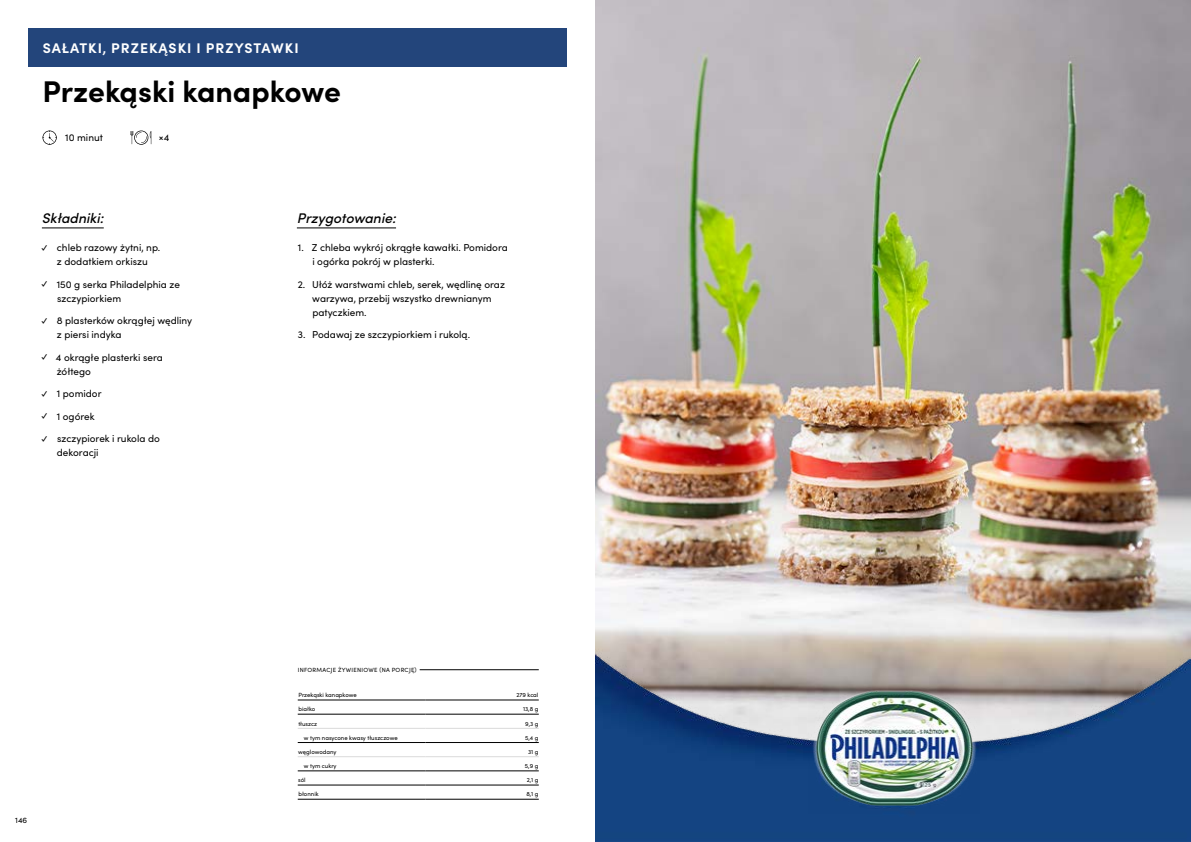
<style>
.page{position:relative;width:1191px;height:842px;background:#fff}
.page>*{position:absolute;margin:0;border:0;box-sizing:border-box;transform-origin:0 0}
.t1{font:700 30px "Sofia Pro";color:#000}
.t2{font:700 14px "Sofia Pro";letter-spacing:.07em;color:#fff}
.t3{font:italic 500 14px "Sofia Pro";color:#000}
.t4{font:10px/14px "Sofia Pro";color:#000}
.t5{font:8px "Sofia Pro";color:#000}
.t6{font:6px "Sofia Pro";color:#000}
.t7{font:6px "Sofia Pro";letter-spacing:.045em;color:#000}
</style>
<div class="page">
<div style="left:28px;top:28px;width:539px;height:39px;background:#23457b"></div>
<hr style="left:42px;top:228px;width:62px;height:1px;background:#000">
<hr style="left:297px;top:228px;width:99px;height:1px;background:#000">
<hr style="left:298px;top:771px;width:127px;height:1px;background:#000">
<hr style="left:425px;top:771px;width:114px;height:1px;background:#000">
<hr style="left:298px;top:700px;width:127px;height:1px;background:#000">
<hr style="left:425px;top:700px;width:114px;height:1px;background:#000">
<hr style="left:298px;top:714px;width:127px;height:1px;background:#000">
<hr style="left:425px;top:714px;width:114px;height:1px;background:#000">
<hr style="left:298px;top:742px;width:127px;height:1px;background:#000">
<hr style="left:425px;top:742px;width:114px;height:1px;background:#000">
<hr style="left:298px;top:728px;width:127px;height:1px;background:#dadada">
<hr style="left:425px;top:728px;width:114px;height:1px;background:#dadada">
<hr style="left:298px;top:756px;width:127px;height:1px;background:#dadada">
<hr style="left:425px;top:756px;width:114px;height:1px;background:#dadada">
<hr style="left:298px;top:785px;width:127px;height:1px;background:#000">
<hr style="left:425px;top:785px;width:114px;height:1px;background:#000">
<hr style="left:298px;top:799px;width:127px;height:1px;background:#000">
<hr style="left:425px;top:799px;width:114px;height:1px;background:#000">
<hr style="left:420px;top:669px;width:119px;height:1px;background:#000">
<svg style="left:43px;top:131px;width:14px;height:14px"></svg>
<svg style="left:131px;top:131px;width:20px;height:14px"></svg>
<img style="left:595px;top:0;width:595px;height:842px">
<img style="left:808px;top:686px;width:171px;height:128px">
<h2 class="t2" style="left:43px;top:37px;width:257px">SAŁATKI, PRZEKĄSKI I PRZYSTAWKI</h2>
<h1 class="t1" style="left:42px;top:68px;width:300px">Przekąski kanapkowe</h1>
<p class="t4" style="left:65px;top:130px;width:39px">10 minut</p>
<p class="t4" style="left:159px;top:130px;width:12px">×4</p>
<h2 class="t3" style="left:42px;top:208px;width:63px">Składniki:</h2>
<p class="t4" style="left:40px;top:240px;width:122px;text-align:center">✓ chleb razowy żytni, np. z dodatkiem orkiszu</p>
<p class="t4" style="left:57px;top:277px;width:124px;text-indent:-17px">✓ 150 g serka Philadelphia ze szczypiorkiem</p>
<p class="t4" style="left:57px;top:313px;width:137px;text-indent:-17px">✓ 8 plasterków okrągłej wędliny z piersi indyka</p>
<p class="t4" style="left:57px;top:350px;width:108px;text-indent:-16px">✓ 4 okrągłe plasterki sera żółtego</p>
<p class="t4" style="left:40px;top:386px;width:63px">✓ 1 pomidor</p>
<p class="t4" style="left:40px;top:409px;width:56px">✓ 1 ogórek</p>
<p class="t4" style="left:57px;top:431px;width:104px;text-indent:-17px">✓ szczypiorek i rukola do dekoracji</p>
<h2 class="t3" style="left:297px;top:208px;width:101px">Przygotowanie:</h2>
<p class="t4" style="left:312px;top:240px;width:197px;text-indent:-15px">1. Z chleba wykrój okrągłe kawałki. Pomidora i ogórka pokrój w plasterki.</p>
<p class="t4" style="left:312px;top:277px;width:194px;text-indent:-14px">2. Ułóż warstwami chleb, serek, wędlinę oraz warzywa, przebij wszystko drewnianym patyczkiem.</p>
<p class="t4" style="left:298px;top:327px;width:174px">3. Podawaj ze szczypiorkiem i rukolą.</p>
<p class="t5" style="left:15px;top:814px;width:14px">146</p>
<p class="t7" style="left:298px;top:665px;width:120px">INFORMACJE ŻYWIENIOWE (NA PORCJĘ)</p>
<p class="t6" style="left:298px;top:691px;width:60px">Przekąski kanapkowe</p>
<p class="t6" style="left:516px;top:691px;width:23px">279 kcal</p>
<p class="t6" style="left:298px;top:705px;width:18px">białko</p>
<p class="t6" style="left:523px;top:705px;width:17px">13,8 g</p>
<p class="t6" style="left:298px;top:719px;width:20px">tłuszcz</p>
<p class="t6" style="left:525px;top:719px;width:15px">9,3 g</p>
<p class="t6" style="left:304px;top:733px;width:95px">w tym nasycone kwasy tłuszczowe</p>
<p class="t6" style="left:525px;top:733px;width:15px">5,4 g</p>
<p class="t6" style="left:298px;top:747px;width:40px">węglowodany</p>
<p class="t6" style="left:528px;top:747px;width:12px">31 g</p>
<p class="t6" style="left:304px;top:761px;width:34px">w tym cukry</p>
<p class="t6" style="left:525px;top:761px;width:15px">5,9 g</p>
<p class="t6" style="left:298px;top:776px;width:9px">sól</p>
<p class="t6" style="left:527px;top:776px;width:13px">2,1 g</p>
<p class="t6" style="left:298px;top:790px;width:22px">błonnik</p>
<p class="t6" style="left:526px;top:790px;width:13px">8,1 g</p>
</div>
